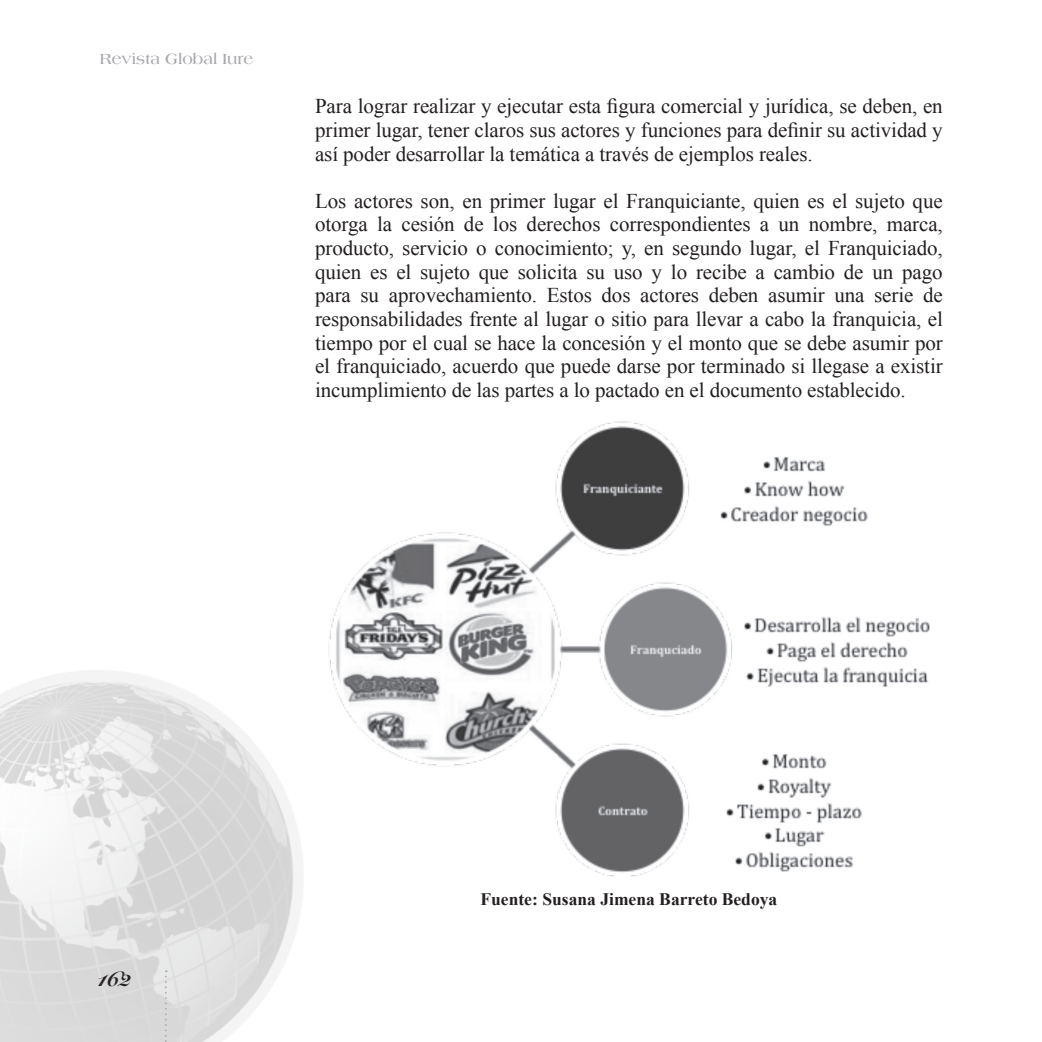
<style>
.page{position:relative;width:1042px;height:1042px;background:#fff}
.page>*{position:absolute;margin:0;border:0;box-sizing:border-box;transform-origin:0 0}
.Párrafo{font:21px/23.6px "Times New Roman";letter-spacing:-.005em;color:#231f20;text-align:justify}
.t1{font:21px "Snell Roundhand LT Std Blk Scr";color:#231f20}
.Fuente{font:700 17.5px "Times New Roman";color:#231f20}
.t2{font:700 15.75px "Americana Std";color:#a8a9ad}
</style>
<div class="page">
<img style="left:0;top:670px;width:303px;height:372px">
<svg style="left:165px;top:970px;width:2px;height:72px"></svg>
<img style="left:328px;top:421px;width:602px;height:456px">
<p class="t2" style="left:100px;top:50px;width:155px">Revista Global Iure</p>
<p class="Párrafo" style="left:315px;top:94px;width:629px">Para lograr realizar y ejecutar esta figura comercial y jurídica, se deben, en primer lugar, tener claros sus actores y funciones para definir su actividad y así poder desarrollar la temática a través de ejemplos reales.</p>
<p class="Párrafo" style="left:315px;top:189px;width:629px">Los actores son, en primer lugar el Franquiciante, quien es el sujeto que otorga la cesión de los derechos correspondientes a un nombre, marca, producto, servicio o conocimiento; y, en segundo lugar, el Franquiciado, quien es el sujeto que solicita su uso y lo recibe a cambio de un pago para su aprovechamiento. Estos dos actores deben asumir una serie de responsabilidades frente al lugar o sitio para llevar a cabo la franquicia, el tiempo por el cual se hace la concesión y el monto que se debe asumir por el franquiciado, acuerdo que puede darse por terminado si llegase a existir incumplimiento de las partes a lo pactado en el documento establecido.</p>
<p class="t1" style="left:98px;top:966px;width:35px">162</p>
<p class="Fuente" style="left:480px;top:887px;width:298px">Fuente: Susana Jimena Barreto Bedoya</p>
</div>
